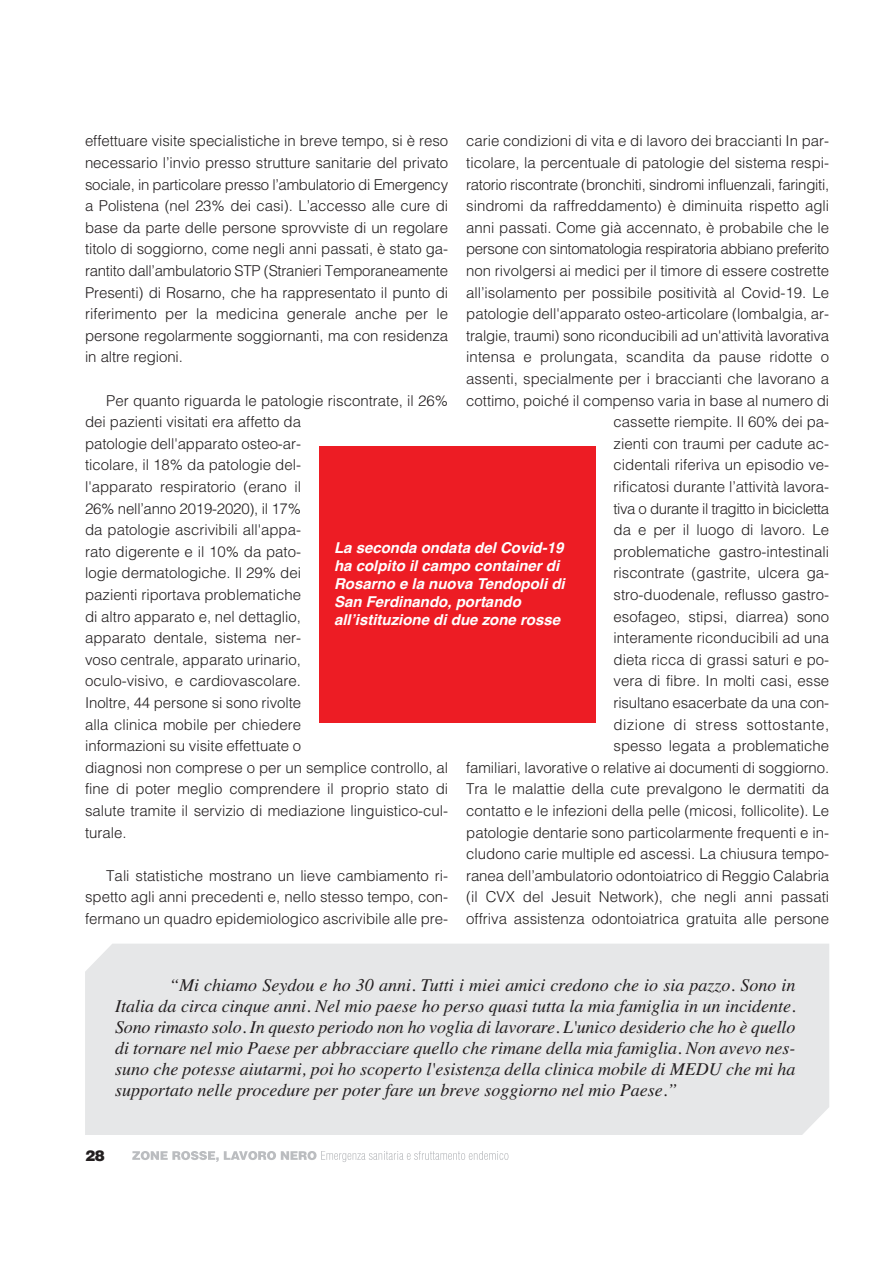
<style>
.page{position:relative;width:893px;height:1263px;background:#fff}
.page>*{position:absolute;margin:0;border:0;box-sizing:border-box;transform-origin:0 0}
.t1{font:italic 18px/21px "Times";color:#231f20;text-align:justify}
.t2{font:300 15px/21.6px "Helvetica";color:#231f20;text-align:justify}
.t3{font:italic 700 15px/18px "Helvetica";color:#fff}
.t4{font:900 15px "Helvetica";color:#231f20}
</style>
<div class="page">
<svg style="left:132px;top:1151px;width:175px;height:11px"></svg>
<svg style="left:321px;top:1151px;width:64px;height:11px"></svg>
<div style="left:319px;top:446px;width:276px;height:277px;background:#ed1c24"></div>
<div style="left:85px;top:944px;width:744px;height:191px;background:#e6e7e8"></div>
<p class="t2" style="left:85px;top:132px;width:365px">effettuare visite specialistiche in breve tempo, si è reso necessario l’invio presso strutture sanitarie del privato sociale, in particolare presso l’ambulatorio di Emergency a Polistena (nel 23% dei casi). L’accesso alle cure di base da parte delle persone sprovviste di un regolare titolo di soggiorno, come negli anni passati, è stato ga&shy;rantito dall’ambulatorio STP (Stranieri Temporaneamente Presenti) di Rosarno, che ha rappresentato il punto di riferimento per la medicina generale anche per le persone regolarmente soggiornanti, ma con residenza in altre regioni.</p>
<p class="t2" style="left:85px;top:391px;width:365px;text-align:left;text-indent:21px">Per quanto riguarda le patologie riscontrate, il 26% dei pazienti visitati era affetto da<br>patologie dell'apparato osteo-ar-<br>ticolare, il 18% da patologie del-<br>l'apparato respiratorio (erano il<br>26% nell’anno 2019-2020), il 17%<br>da patologie ascrivibili all'appa-<br>rato digerente e il 10% da pato-<br>logie dermatologiche. Il 29% dei<br>pazienti riportava problematiche<br>di altro apparato e, nel dettaglio,<br>apparato dentale, sistema ner-<br>voso centrale, apparato urinario,<br>oculo-visivo, e cardiovascolare.<br>Inoltre, 44 persone si sono rivolte<br>alla clinica mobile per chiedere<br>informazioni su visite effettuate o<br>diagnosi non comprese o per un semplice controllo, al fine di poter meglio comprendere il proprio stato di salute tramite il servizio di mediazione linguistico-cul&shy;turale.</p>
<p class="t2" style="left:85px;top:866px;width:365px;text-indent:21px">Tali statistiche mostrano un lieve cambiamento ri&shy;spetto agli anni precedenti e, nello stesso tempo, con&shy;fermano un quadro epidemiologico ascrivibile alle pre-</p>
<p class="t2" style="left:466px;top:132px;width:365px;text-align:right">carie condizioni di vita e di lavoro dei braccianti In par&shy;ticolare, la percentuale di patologie del sistema respi&shy;ratorio riscontrate (bronchiti, sindromi influenzali, faringiti, sindromi da raffreddamento) è diminuita rispetto agli anni passati. Come già accennato, è probabile che le persone con sintomatologia respiratoria abbiano preferito non rivolgersi ai medici per il timore di essere costrette all’isolamento per possibile positività al Covid-19. Le patologie dell'apparato osteo-articolare (lombalgia, ar&shy;tralgie, traumi) sono riconducibili ad un'attività lavorativa intensa e prolungata, scandita da pause ridotte o assenti, specialmente per i braccianti che lavorano a cottimo, poiché il compenso varia in base al numero di cassette riempite. Il 60% dei pa-<br>zienti con traumi per cadute ac-<br>cidentali riferiva un episodio ve-<br>rificatosi durante l’attività lavora-<br>tiva o durante il tragitto in bicicletta<br>da e per il luogo di lavoro. Le<br>problematiche gastro-intestinali<br>riscontrate (gastrite, ulcera ga-<br>stro-duodenale, reflusso gastro-<br>esofageo, stipsi, diarrea) sono<br>interamente riconducibili ad una<br>dieta ricca di grassi saturi e po-<br>vera di fibre. In molti casi, esse<br>risultano esacerbate da una con-<br>dizione di stress sottostante,<br>spesso legata a problematiche<br>familiari, lavorative o relative ai documenti di soggiorno.<br>Tra le malattie della cute prevalgono le dermatiti da contatto e le infezioni della pelle (micosi, follicolite). Le patologie dentarie sono particolarmente frequenti e in&shy;cludono carie multiple ed ascessi. La chiusura tempo&shy;ranea dell’ambulatorio odontoiatrico di Reggio Calabria (il CVX del Jesuit Network), che negli anni passati offriva assistenza odontoiatrica gratuita alle persone</p>
<p class="t3" style="left:334px;top:540px;width:232px">La seconda ondata del Covid-19 ha colpito il campo container di<br>Rosarno e la nuova Tendopoli di<br>San Ferdinando, portando all’istituzione di due zone rosse</p>
<p class="t1" style="left:115px;top:976px;width:682px;text-indent:54px">“Mi chiamo Seydou e ho 30 anni. Tutti i miei amici credono che io sia pazzo. Sono in Italia da circa cinque anni. Nel mio paese ho perso quasi tutta la mia famiglia in un incidente.<br>Sono rimasto solo. In questo periodo non ho voglia di lavorare. L'unico desiderio che ho è quello di tornare nel mio Paese per abbracciare quello che rimane della mia famiglia. Non avevo nes&shy;suno che potesse aiutarmi, poi ho scoperto l'esistenza della clinica mobile di MEDU che mi ha supportato nelle procedure per poter fare un breve soggiorno nel mio Paese.”</p>
<p class="t4" style="left:85px;top:1150px;width:21px">28</p>
</div>
